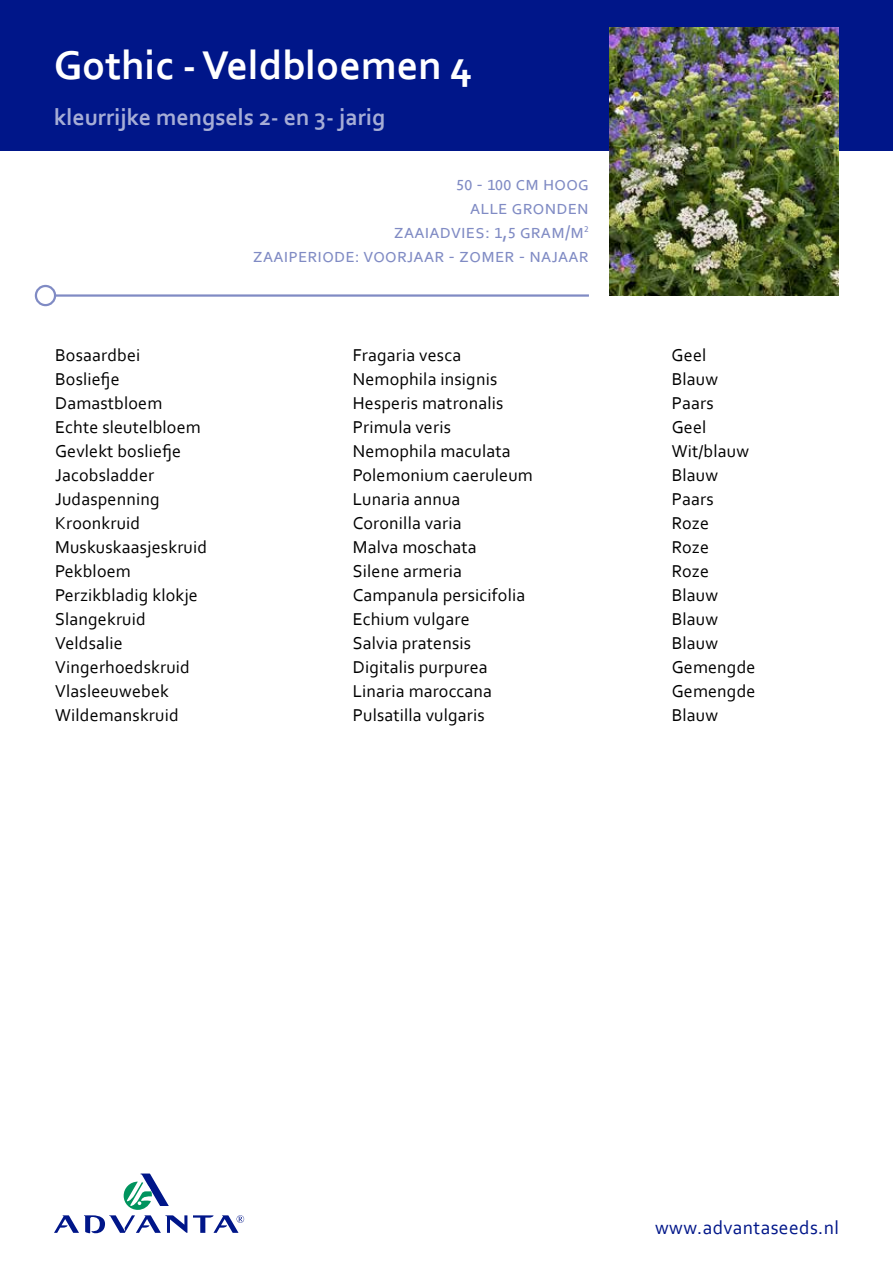
<style>
.page{position:relative;width:893px;height:1263px;background:#fff}
.page>*{position:absolute;margin:0;border:0;box-sizing:border-box;transform-origin:0 0}
.t1{font:700 42px "Corbel";color:#fff}
.t2{font:700 24px "Corbel";color:#a6add6}
.t3{font:19.5px/24px "Corbel";letter-spacing:.01em;color:#808bc4;text-align:right}
.t4{font:19.5px "Corbel";letter-spacing:.02em;color:#001689}
.t5{font:18px "Corbel";letter-spacing:.01em;color:#000}
</style>
<div class="page">
<div style="left:0;top:0;width:893px;height:151px;background:#001689"></div>
<img style="left:609px;top:28px;width:230px;height:268px">
<hr style="left:55px;top:294px;width:534px;height:3px;background:#808bc4">
<div style="left:35px;top:285px;width:21px;height:21px;border:2px solid #808bc4;border-radius:50%"></div>
<svg style="left:54px;top:1173px;width:133px;height:60px"></svg>
<svg style="left:193px;top:1215px;width:51px;height:18px"></svg>
<h1 class="t1" style="left:54px;top:50px;width:420px">Gothic - Veldbloemen 4</h1>
<h2 class="t2" style="left:54px;top:108px;width:333px">kleurrijke mengsels 2- en 3- jarig</h2>
<p class="t3" style="left:253px;top:171px;width:338px">50 - 100 cm hoog<br>alle gronden<br>zaaiadvies: 1,5 gram/m<sup>2<br></sup>zaaiperiode: voorjaar - zomer - najaar</p>
<p class="t5" style="left:55px;top:344px;width:87px">Bosaardbei</p>
<p class="t5" style="left:353px;top:344px;width:110px">Fragaria vesca</p>
<p class="t5" style="left:672px;top:344px;width:36px">Geel</p>
<p class="t5" style="left:55px;top:368px;width:66px">Bosliefje</p>
<p class="t5" style="left:353px;top:368px;width:146px">Nemophila insignis</p>
<p class="t5" style="left:672px;top:368px;width:48px">Blauw</p>
<p class="t5" style="left:55px;top:392px;width:109px">Damastbloem</p>
<p class="t5" style="left:353px;top:392px;width:152px">Hesperis matronalis</p>
<p class="t5" style="left:672px;top:392px;width:43px">Paars</p>
<p class="t5" style="left:55px;top:416px;width:147px">Echte sleutelbloem</p>
<p class="t5" style="left:353px;top:416px;width:100px">Primula veris</p>
<p class="t5" style="left:672px;top:416px;width:36px">Geel</p>
<p class="t5" style="left:55px;top:440px;width:128px">Gevlekt bosliefje</p>
<p class="t5" style="left:353px;top:440px;width:159px">Nemophila maculata</p>
<p class="t5" style="left:672px;top:440px;width:79px">Wit/blauw</p>
<p class="t5" style="left:55px;top:464px;width:101px">Jacobsladder</p>
<p class="t5" style="left:353px;top:464px;width:182px">Polemonium caeruleum</p>
<p class="t5" style="left:672px;top:464px;width:48px">Blauw</p>
<p class="t5" style="left:55px;top:488px;width:106px">Judaspenning</p>
<p class="t5" style="left:353px;top:488px;width:109px">Lunaria annua</p>
<p class="t5" style="left:672px;top:488px;width:43px">Paars</p>
<p class="t5" style="left:55px;top:512px;width:87px">Kroonkruid</p>
<p class="t5" style="left:353px;top:512px;width:110px">Coronilla varia</p>
<p class="t5" style="left:672px;top:512px;width:39px">Roze</p>
<p class="t5" style="left:55px;top:536px;width:154px">Muskuskaasjeskruid</p>
<p class="t5" style="left:353px;top:536px;width:126px">Malva moschata</p>
<p class="t5" style="left:672px;top:536px;width:39px">Roze</p>
<p class="t5" style="left:55px;top:560px;width:77px">Pekbloem</p>
<p class="t5" style="left:353px;top:560px;width:111px">Silene armeria</p>
<p class="t5" style="left:672px;top:560px;width:39px">Roze</p>
<p class="t5" style="left:55px;top:584px;width:144px">Perzikbladig klokje</p>
<p class="t5" style="left:353px;top:584px;width:174px">Campanula persicifolia</p>
<p class="t5" style="left:672px;top:584px;width:48px">Blauw</p>
<p class="t5" style="left:55px;top:608px;width:92px">Slangekruid</p>
<p class="t5" style="left:353px;top:608px;width:118px">Echium vulgare</p>
<p class="t5" style="left:672px;top:608px;width:48px">Blauw</p>
<p class="t5" style="left:55px;top:632px;width:69px">Veldsalie</p>
<p class="t5" style="left:353px;top:632px;width:120px">Salvia pratensis</p>
<p class="t5" style="left:672px;top:632px;width:48px">Blauw</p>
<p class="t5" style="left:55px;top:656px;width:136px">Vingerhoedskruid</p>
<p class="t5" style="left:353px;top:656px;width:136px">Digitalis purpurea</p>
<p class="t5" style="left:672px;top:656px;width:85px">Gemengde</p>
<p class="t5" style="left:55px;top:680px;width:115px">Vlasleeuwebek</p>
<p class="t5" style="left:353px;top:680px;width:141px">Linaria maroccana</p>
<p class="t5" style="left:672px;top:680px;width:85px">Gemengde</p>
<p class="t5" style="left:55px;top:704px;width:125px">Wildemanskruid</p>
<p class="t5" style="left:353px;top:704px;width:133px">Pulsatilla vulgaris</p>
<p class="t5" style="left:672px;top:704px;width:48px">Blauw</p>
<p class="t4" style="left:655px;top:1216px;width:185px">www.advantaseeds.nl</p>
</div>
